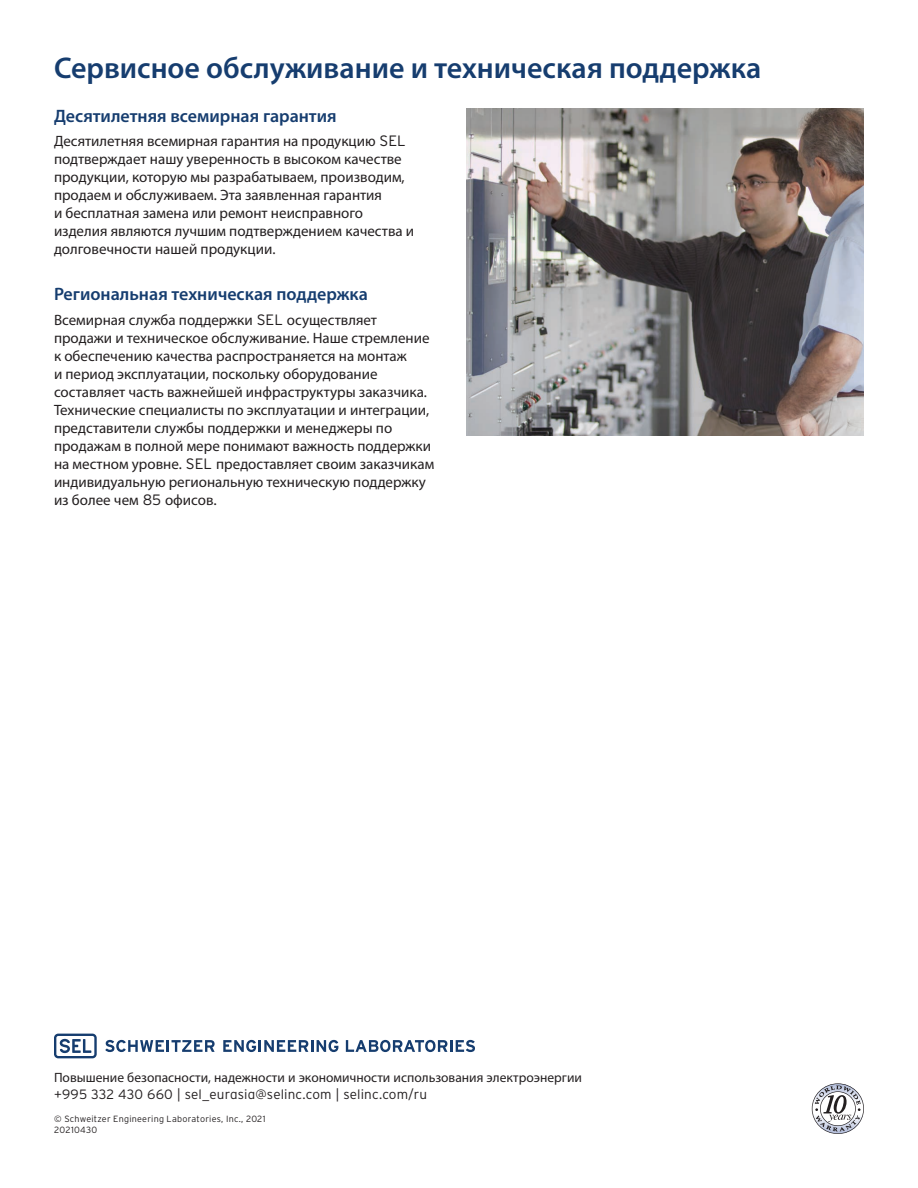
<style>
.page{position:relative;width:918px;height:1188px;background:#fff}
.page>*{position:absolute;margin:0;border:0;box-sizing:border-box;transform-origin:0 0}
.t1{font:600 30px "Myriad Pro";color:#163d6f}
.t2{font:600 18px "Myriad Pro";color:#163d6f}
.t3{font:15px/18px "Myriad Pro";color:#231f20}
.t4{font:13.5px "Myriad Pro";color:#231f20}
.t5{font:300 13.5px "Interstate Poly";letter-spacing:.01em;color:#231f20}
.t6{font:300 9px/10.8px "Interstate Poly";letter-spacing:.025em;color:#231f20}
.s1{font-family:"Interstate Poly";font-weight:300}
</style>
<div class="page">
<img style="left:467px;top:108px;width:397px;height:327px">
<svg style="left:812px;top:1083px;width:52px;height:51px"></svg>
<svg style="left:54px;top:1034px;width:43px;height:24px"></svg>
<svg style="left:105px;top:1040px;width:110px;height:12px"></svg>
<svg style="left:223px;top:1040px;width:115px;height:12px"></svg>
<svg style="left:346px;top:1040px;width:129px;height:12px"></svg>
<h1 class="t1" style="left:54px;top:49px;width:709px">Сервисное обслуживание и техническая поддержка</h1>
<p class="t2" style="left:54px;top:104px;width:284px">Десятилетняя всемирная гарантия</p>
<p class="t3" style="left:54px;top:132px;width:362px">Десятилетняя всемирная гарантия на продукцию <span class="s1">SEL </span>подтверждает нашу уверенность в высоком качестве продукции, которую мы разрабатываем, производим, продаем и обслуживаем. Эта заявленная гарантия<br>и бесплатная замена или ремонт неисправного изделия являются лучшим подтверждением качества и долговечности нашей продукции.</p>
<p class="t2" style="left:54px;top:283px;width:315px">Региональная техническая поддержка</p>
<p class="t3" style="left:54px;top:311px;width:382px">Всемирная служба поддержки <span class="s1">SEL</span> осуществляет продажи и техническое обслуживание. Наше стремление к обеспечению качества распространяется на монтаж<br>и период эксплуатации, поскольку оборудование составляет часть важнейшей инфраструктуры заказчика.<br>Технические специалисты по эксплуатации и интеграции, представители службы поддержки и менеджеры по продажам в полной мере понимают важность поддержки на местном уровне. <span class="s1">SEL</span> предоставляет своим заказчикам индивидуальную региональную техническую поддержку из более чем <span class="s1">85</span> офисов<span class="s1">.</span></p>
<p class="t4" style="left:54px;top:1069px;width:529px">Повышение безопасности, надежности и экономичности использования электроэнергии</p>
<p class="t5" style="left:54px;top:1084px;width:375px">+995 332 430 660 | sel_eurasia@selinc.com | selinc.com/ru</p>
<p class="t6" style="left:54px;top:1113px;width:213px">© Schweitzer Engineering Laboratories, Inc., 2021<br>20210430</p>
</div>
